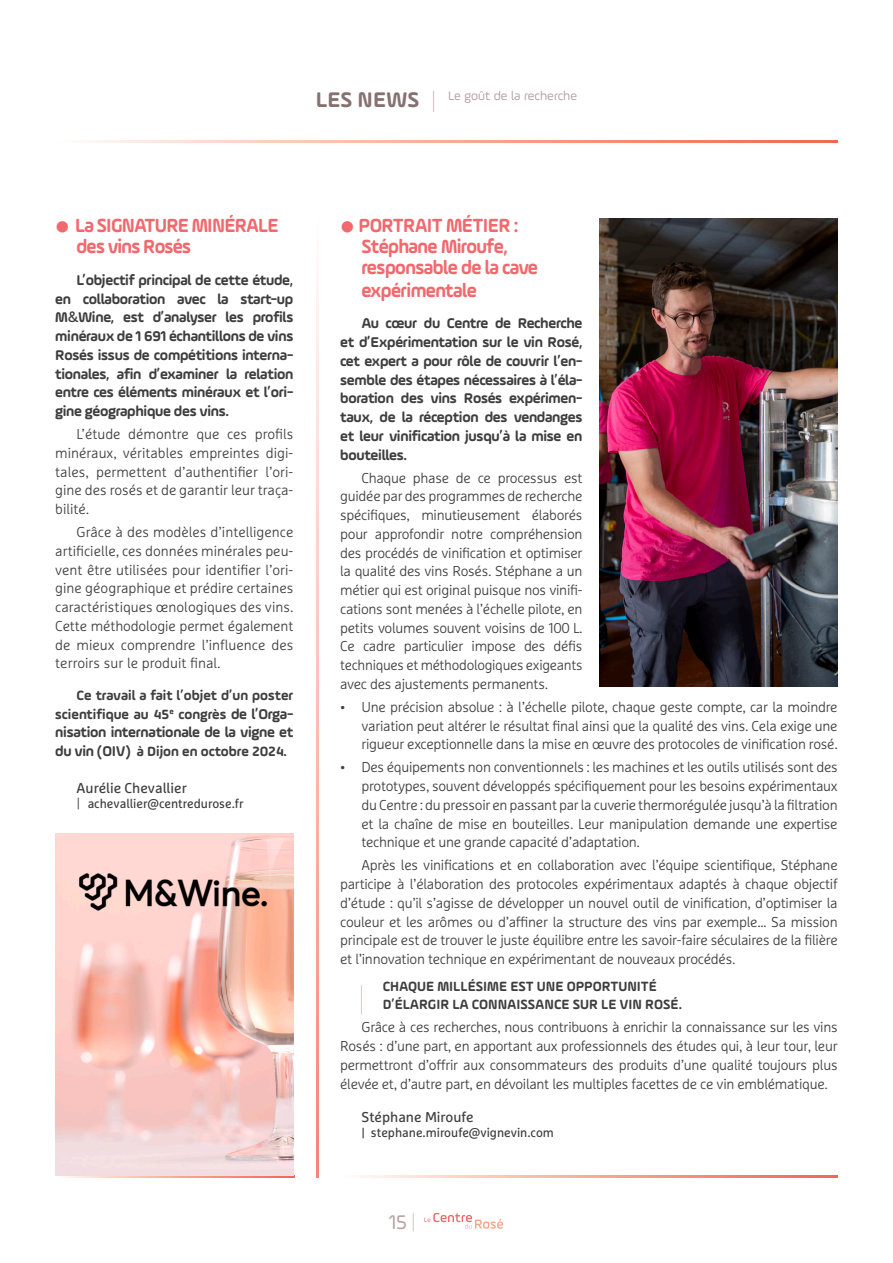
<style>
.page{position:relative;width:893px;height:1263px;background:#fff}
.page>*{position:absolute;margin:0;border:0;box-sizing:border-box;transform-origin:0 0}
.t1{font:21px "Ample Soft";color:#b5a1a2}
.t2{font:700 20.25px/21.5px "Ample Soft";letter-spacing:-.03em;color:#f1686d;scale:.95 1}
.t3{font:700 15px/18.8px "Ample Soft";letter-spacing:-.02em;color:#3e3e3f;text-align:justify}
.t4{font:300 14.25px/18.8px "Marselis Pro";letter-spacing:-.02em;color:#3e3e3f;text-align:justify}
.t5{font:700 14.25px/18.8px "Ample Soft";color:#3e3e3f}
.t6{font:14.25px "Marselis Pro";color:#3e3e3f}
.t7{font:13.05px "Ample Soft";color:#b5a1a2}
.t8{font:12.75px "Marselis Pro";color:#3e3e3f}
.s1{font-weight:700;font-size:22.5px;color:#867171}
.s2{font-weight:200;font-size:22.5px}
.s3{font-family:"Marselis Pro";font-weight:400}
.s4{font-size:15px}
.s5{font-weight:300;font-size:14.25px}
.s6{font-weight:200;font-size:19.5px}
</style>
<div class="page">
<svg style="left:424px;top:1213px;width:79px;height:16px"></svg>
<svg style="left:362px;top:1176px;width:476px;height:2px"></svg>
<img style="left:600px;top:219px;width:238px;height:467px">
<svg style="left:361px;top:985px;width:1px;height:29px"></svg>
<svg style="left:90px;top:140px;width:748px;height:2px"></svg>
<svg style="left:316px;top:278px;width:3px;height:900px;background:#f9bbb4"></svg>
<svg style="left:67px;top:1176px;width:227px;height:2px"></svg>
<img style="left:55px;top:833px;width:238px;height:343px">
<img style="left:64px;top:867px;width:223px;height:53px">
<p class="t7" style="left:316px;top:88px;width:263px"><span class="s1">LES NEWS</span> <span class="s2">|</span> Le goût de la recherche</p>
<p class="t2" style="left:77px;top:215px;width:214px;line-height:21px;text-indent:-21px">● La SIGNATURE MINÉRALE des vins Rosés</p>
<p class="t3" style="left:55px;top:270px;width:240px;text-indent:21px">L’objectif principal de cette étude, en collaboration avec la start-up M<span class="s3">&amp;</span>Wine, est d’analyser les profils minéraux de 1 691 échantillons de vins Rosés issus de compétitions interna&shy;tionales, afin d’examiner la relation entre ces éléments minéraux et l’ori&shy;gine géographique des vins.</p>
<p class="t4" style="left:55px;top:424px;width:240px;text-indent:21px">L’étude démontre que ces profils minéraux, véritables empreintes digi&shy;tales, permettent d’authentifier l’ori&shy;gine des rosés et de garantir leur traça&shy;bilité.</p>
<p class="t4" style="left:55px;top:522px;width:240px;text-indent:21px">Grâce à des modèles d’intelligence artificielle, ces données minérales peu&shy;vent être utilisées pour identifier l’ori&shy;gine géographique et prédire certaines caractéristiques œnologiques des vins.<br>Cette méthodologie permet également de mieux comprendre l’influence des terroirs sur le produit final.</p>
<p class="t5" style="left:55px;top:686px;width:240px;text-align:right">Ce travail a fait l’objet d’un poster scientifique au 45<sup>e</sup> congrès <span class="s4">de l’Orga-</span></p>
<p class="t3" style="left:55px;top:723px;width:240px">nisation internationale de la vigne et</p>
<p class="t5" style="left:55px;top:742px;width:233px"><span class="s4">du vin (OIV)</span> à Dijon en octobre 2024.</p>
<p class="t6" style="left:77px;top:779px;width:112px">Aurélie Chevallier</p>
<p class="t8" style="left:77px;top:795px;width:169px"><span class="s5">|</span> achevallier@centredurose.fr</p>
<p class="t2" style="left:361px;top:215px;width:187px;text-indent:-21px">● PORTRAIT MÉTIER :<br>Stéphane Miroufe, responsable de la cave expérimentale</p>
<p class="t3" style="left:340px;top:314px;width:244px;text-indent:21px">Au cœur du Centre de Recherche et d’Expérimentation sur le vin Rosé, cet expert a pour rôle de couvrir l’en&shy;semble des étapes nécessaires à l’éla&shy;boration des vins Rosés expérimen&shy;taux, de la réception des vendanges et leur vinification jusqu’à la mise en bouteilles.</p>
<p class="t4" style="left:340px;top:468px;width:244px;text-indent:21px">Chaque phase de ce processus est guidée par des programmes de recherche spécifiques, minutieusement élaborés pour approfondir notre compréhension des procédés de vinification et optimiser la qualité des vins Rosés. Stéphane a un métier qui est original puisque nos vinifi&shy;cations sont menées à l’échelle pilote, en petits volumes souvent voisins de 100 L.<br>Ce cadre particulier impose des défis techniques et méthodologiques exigeants avec des ajustements permanents.</p>
<p class="t4" style="left:361px;top:697px;width:478px;text-indent:-21px">• Une précision absolue : à l’échelle pilote, chaque geste compte, car la moindre variation peut altérer le résultat final ainsi que la qualité des vins. Cela exige une rigueur exceptionnelle dans la mise en œuvre des protocoles de vinification rosé.</p>
<p class="t4" style="left:361px;top:758px;width:478px;text-indent:-21px">• Des équipements non conventionnels : les machines et les outils utilisés sont des prototypes, souvent développés spécifiquement pour les besoins expérimentaux du Centre : du pressoir en passant par la cuverie thermorégulée jusqu’à la filtration et la chaîne de mise en bouteilles. Leur manipulation demande une expertise technique et une grande capacité d’adaptation.</p>
<p class="t4" style="left:340px;top:856px;width:499px;text-indent:21px">Après les vinifications et en collaboration avec l’équipe scientifique, Stéphane participe à l’élaboration des protocoles expérimentaux adaptés à chaque objectif d’étude : qu’il s’agisse de développer un nouvel outil de vinification, d’optimiser la couleur et les arômes ou d’affiner la structure des vins par exemple… Sa mission principale est de trouver le juste équilibre entre les savoir-faire séculaires de la filière et l’innovation technique en expérimentant de nouveaux procédés.</p>
<p class="t5" style="left:383px;top:976px;width:301px">CHAQUE MILLÉSIME EST UNE OPPORTUNITÉ<br>D’ÉLARGIR LA CONNAISSANCE SUR LE VIN ROSÉ.</p>
<p class="t4" style="left:340px;top:1018px;width:499px;text-indent:21px">Grâce à ces recherches, nous contribuons à enrichir la connaissance sur les vins Rosés : d’une part, en apportant aux professionnels des études qui, à leur tour, leur permettront d’offrir aux consommateurs des produits d’une qualité toujours plus élevée et, d’autre part, en dévoilant les multiples facettes de ce vin emblématique.</p>
<p class="t6" style="left:361px;top:1108px;width:114px">Stéphane Miroufe</p>
<p class="t8" style="left:361px;top:1124px;width:194px">| stephane.miroufe@vignevin.com</p>
<p class="t1" style="left:389px;top:1209px;width:28px">15 <span class="s6">|</span></p>
</div>
